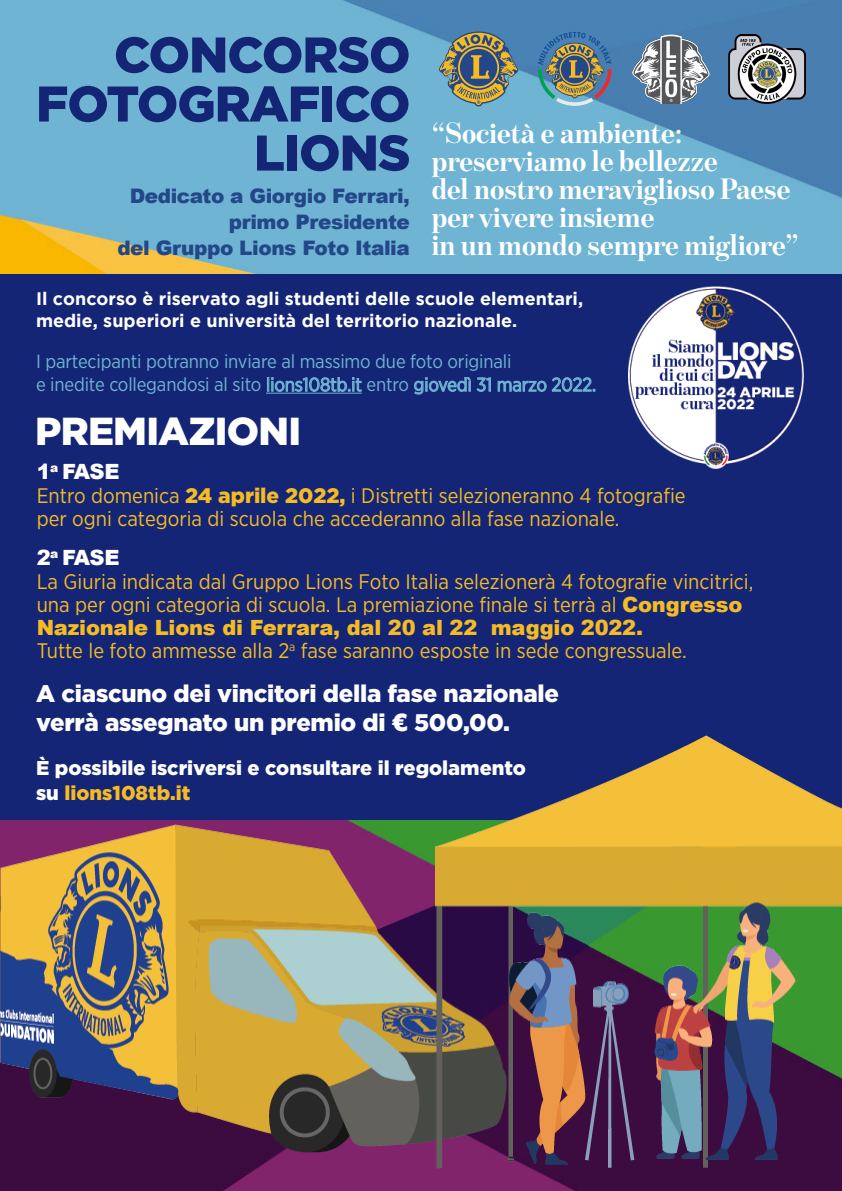
<style>
.page{position:relative;width:842px;height:1191px;background:#fff}
.page>*{position:absolute;margin:0;border:0;box-sizing:border-box;transform-origin:0 0}
.t1{font:900 50px "Gotham";letter-spacing:-.02em;color:#142575}
.t2{font:900 39px "Gotham";letter-spacing:-.02em;color:#fff}
.t3{font:700 30px/28px "Benton Mod Disp";color:#fff}
.t4{font:900 24px "Gotham";letter-spacing:-.01em;color:#fff}
.t5{font:21px "Gotham Narrow";color:#f5bb25}
.t6{font:900 21px "Arial";letter-spacing:-.01em;color:#f5bb25}
.t7{font:900 21px "Arial";letter-spacing:-.02em;color:#fff}
.t8{font:900 20px "Arial";letter-spacing:-.02em;color:#234788}
.t9{font:900 20px "Gotham";color:#fff}
.t10{font:900 20px "Gotham";color:#f5bb25}
.t11{font:19px "Gotham Narrow";letter-spacing:-.01em;color:#6fb4d2}
.t12{font:700 18px "Gotham";color:#fff}
.s1{font-family:"Gotham";font-weight:900}
.s2{font-family:"Arial";font-weight:900}
.s3{font-family:"Arial"}
.s4{color:#fff}
</style>
<div class="page">
<img style="left:0;top:0;width:842px;height:1191px">
<div style="left:0;top:274px;width:842px;height:545px;background:#142575"></div>
<hr style="left:266px;top:393px;width:96px;height:1px;background:#6fb4d2">
<svg style="left:267px;top:377px;width:95px;height:15px"></svg>
<svg style="left:414px;top:377px;width:77px;height:18px"></svg>
<svg style="left:498px;top:377px;width:97px;height:15px"></svg>
<svg style="left:538px;top:32px;width:74px;height:74px;background:#67838d"></svg>
<img style="left:729px;top:35px;width:76px;height:68px">
<svg style="left:439px;top:31px;width:79px;height:75px;background:#77877d"></svg>
<img style="left:633px;top:35px;width:76px;height:68px">
<img style="left:0;top:736px;width:842px;height:432px">
<img style="left:628px;top:287px;width:176px;height:181px">
<p class="t1" style="left:114px;top:26px;width:298px">CONCORSO</p>
<p class="t1" style="left:36px;top:75px;width:376px">FOTOGRAFICO</p>
<p class="t1" style="left:254px;top:124px;width:158px">LIONS</p>
<p class="t8" style="left:130px;top:181px;width:282px">Dedicato a Giorgio Ferrari,</p>
<p class="t8" style="left:229px;top:207px;width:182px">primo Presidente</p>
<p class="t8" style="left:117px;top:233px;width:294px">del Gruppo Lions Foto Italia</p>
<p class="t12" style="left:36px;top:288px;width:549px">Il concorso è riservato agli studenti delle scuole elementari,</p>
<p class="t12" style="left:36px;top:310px;width:483px">medie, superiori e università del territorio nazionale.</p>
<p class="t11" style="left:36px;top:350px;width:477px">I partecipanti potranno inviare al massimo due foto originali</p>
<p class="t11" style="left:36px;top:373px;width:562px">e inedite collegandosi al sito lions108tb.it entro giovedì 31 marzo 2022.</p>
<p class="t2" style="left:35px;top:408px;width:267px">PREMIAZIONI</p>
<p class="t7" style="left:37px;top:456px;width:84px">1<sup>a</sup> FASE</p>
<p class="t5" style="left:37px;top:483px;width:650px">Entro domenica <span class="s1">24 aprile 2022,</span> i Distretti selezioneranno 4 fotografie</p>
<p class="t5" style="left:37px;top:506px;width:584px">per ogni categoria di scuola che accederanno alla fase nazionale.</p>
<p class="t7" style="left:37px;top:542px;width:84px">2<sup>a</sup> FASE</p>
<p class="t5" style="left:37px;top:569px;width:718px">La Giuria indicata dal Gruppo Lions Foto Italia selezionerà 4 fotografie vincitrici,</p>
<p class="t5" style="left:37px;top:592px;width:707px">una per ogni categoria di scuola. La premiazione finale si terrà al <span class="s2">Congresso</span></p>
<p class="t6" style="left:37px;top:612px;width:608px">Nazionale Lions di Ferrara, dal 20 al 22 maggio 2022.</p>
<p class="t5" style="left:37px;top:638px;width:652px">Tutte le foto ammesse alla 2<sup>a</sup> fase saranno esposte in sede congressuale.</p>
<p class="t3" style="left:432px;top:118px;width:252px">“Società e ambiente:</p>
<p class="t3" style="left:432px;top:146px;width:288px">preserviamo le bellezze</p>
<p class="t3" style="left:432px;top:174px;width:360px">del nostro meraviglioso Paese per vivere insieme</p>
<p class="t3" style="left:432px;top:230px;width:369px">in un mondo sempre migliore”</p>
<p class="t4" style="left:36px;top:679px;width:524px">A ciascuno dei vincitori della fase nazionale</p>
<p class="t4" style="left:36px;top:708px;width:475px">verrà assegnato un premio di <span class="s3">€</span> 500,00.</p>
<p class="t9" style="left:36px;top:756px;width:491px">È possibile iscriversi e consultare il regolamento</p>
<p class="t10" style="left:36px;top:781px;width:156px"><span class="s4">su</span> lions108tb.it</p>
</div>
